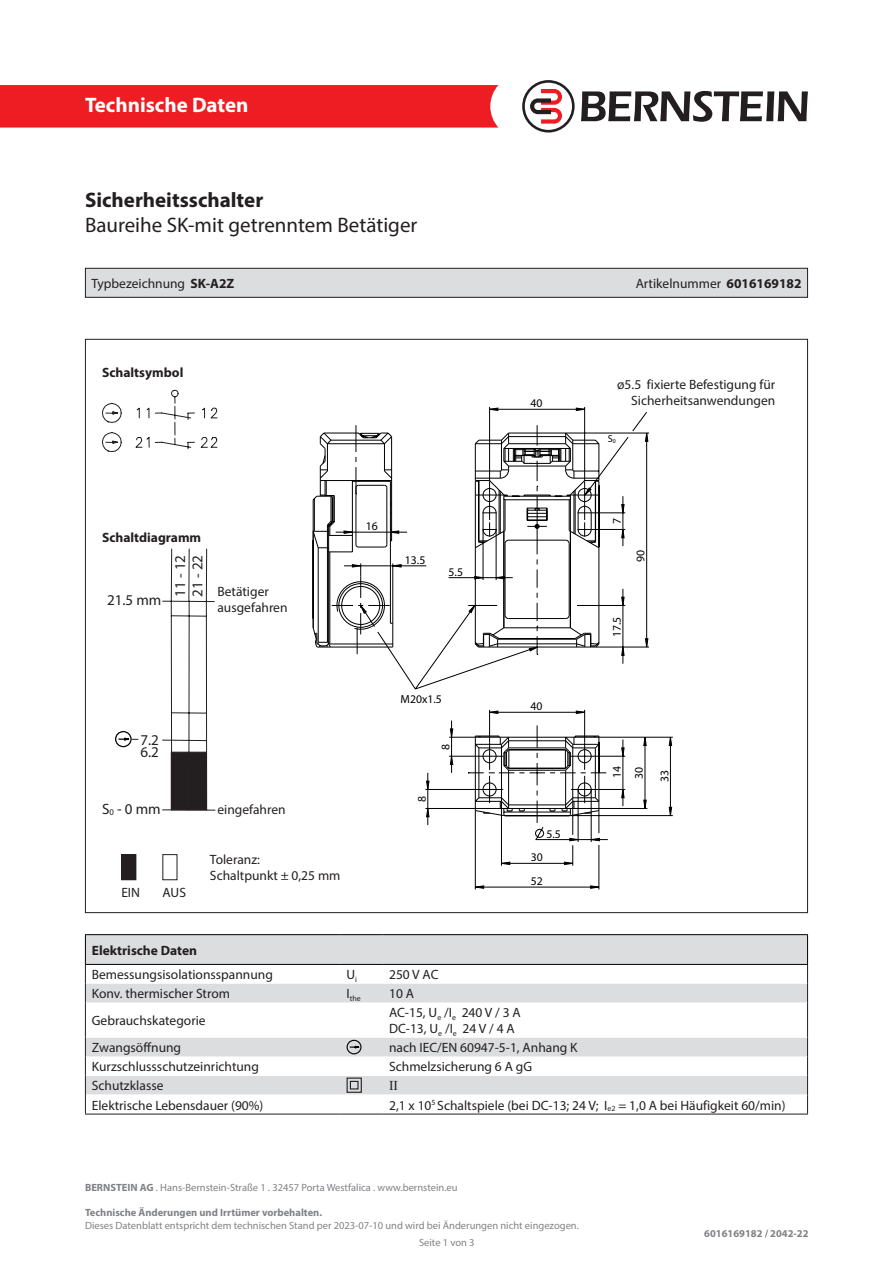
<style>
.page{position:relative;width:893px;height:1263px;background:#fff}
.page>*{position:absolute;margin:0;border:0;box-sizing:border-box;transform-origin:0 0}
.t1{font:21px "Myriad Pro";color:#231f20}
.t2{font:700 21px "Myriad Pro";color:#231f20}
.t3{font:700 21px "Myriad Pro";color:#fff}
.t4{font:15px/17.4px "Myriad Pro";color:#231f20}
.t5{font:13.5px/16.2px "Myriad Pro";color:#231f20}
.t6{font:700 13.5px "Myriad Pro";color:#231f20}
.t7{font:13.5px "Times New Roman";color:#231f20}
.t8{font:11.7px "Myriad Pro";color:#000001}
.t9{font:10.5px "Myriad Pro";color:#808285}
.t10{font:700 10.5px "Myriad Pro";color:#808285}
.t11{font:10.05px "Myriad Pro";color:#000001}
.t12{font:7.8px "Myriad Pro";color:#231f20}
.s1{font-weight:700}
</style>
<div class="page">
<div style="left:0;top:85px;width:498px;height:43px;background:#ee1d23"></div>
<svg style="left:581px;top:91px;width:227px;height:31px"></svg>
<svg style="left:522px;top:80px;width:53px;height:53px"></svg>
<svg style="left:102px;top:390px;width:115px;height:62px"></svg>
<svg style="left:162px;top:548px;width:53px;height:263px"></svg>
<svg style="left:115px;top:731px;width:23px;height:16px"></svg>
<div style="left:122px;top:855px;width:14px;height:25px;background:#231f20"></div>
<div style="left:121px;top:854px;width:15px;height:26px;border:1px solid #231f20"></div>
<div style="left:162px;top:854px;width:15px;height:26px;border:1px solid #231f20"></div>
<svg style="left:476px;top:885px;width:8px;height:4px"></svg>
<svg style="left:590px;top:885px;width:9px;height:4px"></svg>
<svg style="left:668px;top:806px;width:4px;height:9px"></svg>
<svg style="left:668px;top:736px;width:4px;height:10px"></svg>
<hr style="left:475px;top:887px;width:124px;height:1px;background:#000001">
<hr style="left:475px;top:810px;width:1px;height:79px;background:#000001">
<hr style="left:570px;top:815px;width:103px;height:1px;background:#000001">
<hr style="left:599px;top:737px;width:74px;height:1px;background:#000001">
<hr style="left:599px;top:845px;width:1px;height:44px;background:#000001">
<hr style="left:670px;top:737px;width:1px;height:78px;background:#000001">
<svg style="left:312px;top:407px;width:337px;height:459px"></svg>
<svg style="left:86px;top:1038px;width:721px;height:76px"></svg>
<hr style="left:807px;top:1003px;width:1px;height:34px;background:#231f20">
<svg style="left:807px;top:1037px;width:1px;height:77px"></svg>
<hr style="left:85px;top:934px;width:255px;height:1px;background:#000">
<hr style="left:340px;top:934px;width:43px;height:1px;background:#000">
<hr style="left:383px;top:934px;width:425px;height:1px;background:#000">
<hr style="left:86px;top:1094px;width:254px;height:1px;background:#fff">
<hr style="left:340px;top:1094px;width:43px;height:1px;background:#fff">
<hr style="left:383px;top:1094px;width:424px;height:1px;background:#fff">
<hr style="left:85px;top:1114px;width:255px;height:1px;background:#231f20">
<hr style="left:340px;top:1114px;width:43px;height:1px;background:#231f20">
<hr style="left:383px;top:1114px;width:425px;height:1px;background:#231f20">
<svg style="left:85px;top:935px;width:723px;height:68px"></svg>
<hr style="left:85px;top:1003px;width:1px;height:34px;background:#231f20">
<svg style="left:85px;top:1037px;width:1px;height:77px"></svg>
<svg style="left:347px;top:1040px;width:15px;height:14px"></svg>
<svg style="left:347px;top:1077px;width:15px;height:16px"></svg>
<div style="left:85px;top:268px;width:722px;height:29px;background:#dcdddf"></div>
<div style="left:85px;top:268px;width:723px;height:30px;border:1px solid #231f20"></div>
<h1 class="t3" style="left:85px;top:91px;width:165px">Technische Daten</h1>
<p class="t2" style="left:85px;top:186px;width:180px">Sicherheitsschalter</p>
<p class="t1" style="left:85px;top:212px;width:334px">Baureihe SK-mit getrenntem Betätiger</p>
<p class="t5" style="left:91px;top:275px;width:144px">Typbezeichnung <span class="s1">SK-A2Z</span></p>
<p class="t5" style="left:636px;top:275px;width:167px">Artikelnummer <span class="s1">6016169182</span></p>
<p class="t6" style="left:102px;top:364px;width:83px">Schaltsymbol</p>
<p class="t8" style="left:531px;top:396px;width:14px">40</p>
<p class="t6" style="left:102px;top:528px;width:101px">Schaltdiagramm</p>
<p class="t4" style="left:107px;top:591px;width:56px">21.5 mm</p>
<p class="t4" style="left:171px;top:597px;width:43px;rotate:-90deg">11 - 12<br>21 - 22</p>
<p class="t5" style="left:217px;top:583px;width:72px">Betätiger ausgefahren</p>
<p class="t8" style="left:366px;top:519px;width:14px">16</p>
<p class="t8" style="left:405px;top:553px;width:22px">13.5</p>
<p class="t8" style="left:449px;top:564px;width:16px">5.5</p>
<p class="t4" style="left:140px;top:731px;width:20px">7.2</p>
<p class="t4" style="left:140px;top:743px;width:20px">6.2</p>
<p class="t4" style="left:102px;top:799px;width:60px">S<sub>0</sub> - 0 mm</p>
<p class="t5" style="left:121px;top:884px;width:20px">EIN</p>
<p class="t5" style="left:162px;top:884px;width:25px">AUS</p>
<p class="t5" style="left:217px;top:801px;width:70px">eingefahren</p>
<p class="t5" style="left:210px;top:851px;width:52px">Toleranz:</p>
<p class="t5" style="left:210px;top:867px;width:132px">Schaltpunkt ± 0,25 mm</p>
<p class="t8" style="left:401px;top:691px;width:43px">M20x1.5</p>
<p class="t8" style="left:438px;top:750px;width:8px;rotate:-90deg">8</p>
<p class="t8" style="left:415px;top:802px;width:8px;rotate:-90deg">8</p>
<p class="t8" style="left:531px;top:699px;width:14px">40</p>
<p class="t8" style="left:546px;top:826px;width:16px">5.5</p>
<p class="t8" style="left:531px;top:850px;width:14px">30</p>
<p class="t8" style="left:531px;top:874px;width:14px">52</p>
<p class="t6" style="left:92px;top:941px;width:107px">Elektrische Daten</p>
<p class="t5" style="left:92px;top:966px;width:183px">Bemessungsisolationsspannung</p>
<p class="t5" style="left:347px;top:966px;width:12px">U<sub>i</sub></p>
<p class="t5" style="left:389px;top:966px;width:51px">250 V AC</p>
<p class="t5" style="left:92px;top:985px;width:140px">Konv. thermischer Strom</p>
<p class="t12" style="left:347px;top:994px;width:16px"><sup>I</sup>the</p>
<p class="t5" style="left:389px;top:985px;width:26px">10 A</p>
<p class="t5" style="left:92px;top:1012px;width:115px">Gebrauchskategorie</p>
<p class="t5" style="left:389px;top:1004px;width:133px">AC-15, U<sub>e</sub> /I<sub>e</sub> 240 V / 3 A</p>
<p class="t5" style="left:389px;top:1020px;width:127px">DC-13, U<sub>e</sub> /I<sub>e</sub> 24 V / 4 A</p>
<p class="t5" style="left:617px;top:376px;width:160px">ø5.5 fixierte Befestigung für</p>
<p class="t5" style="left:631px;top:392px;width:146px">Sicherheitsanwendungen</p>
<p class="t11" style="left:608px;top:432px;width:9px">S<sub>0</sub></p>
<p class="t8" style="left:610px;top:524px;width:8px;rotate:-90deg">7</p>
<p class="t8" style="left:633px;top:562px;width:14px;rotate:-90deg">90</p>
<p class="t8" style="left:610px;top:637px;width:22px;rotate:-90deg">17.5</p>
<p class="t8" style="left:610px;top:778px;width:14px;rotate:-90deg">14</p>
<p class="t8" style="left:632px;top:779px;width:14px;rotate:-90deg">30</p>
<p class="t8" style="left:657px;top:782px;width:14px;rotate:-90deg">33</p>
<p class="t5" style="left:92px;top:1039px;width:91px">Zwangsöffnung</p>
<p class="t5" style="left:389px;top:1039px;width:190px">nach IEC/EN 60947-5-1, Anhang K</p>
<p class="t5" style="left:92px;top:1058px;width:169px">Kurzschlussschutzeinrichtung</p>
<p class="t5" style="left:389px;top:1058px;width:145px">Schmelzsicherung 6 A gG</p>
<p class="t5" style="left:92px;top:1077px;width:73px">Schutzklasse</p>
<p class="t7" style="left:389px;top:1076px;width:10px">II</p>
<p class="t5" style="left:92px;top:1097px;width:173px">Elektrische Lebensdauer (90%)</p>
<p class="t5" style="left:389px;top:1097px;width:398px">2,1 x 10<sup>5</sup> Schaltspiele (bei DC-13; 24 V; I<sub>e2</sub> = 1,0 A bei Häufigkeit 60/min)</p>
<p class="t9" style="left:85px;top:1181px;width:374px"><span class="s1">BERNSTEIN AG</span> . Hans-Bernstein-Straße 1 . 32457 Porta Westfalica . www.bernstein.eu</p>
<p class="t10" style="left:85px;top:1206px;width:239px">Technische Änderungen und Irrtümer vorbehalten.</p>
<p class="t9" style="left:85px;top:1219px;width:495px">Dieses Datenblatt entspricht dem technischen Stand per 2023-07-10 und wird bei Änderungen nicht eingezogen.</p>
<p class="t9" style="left:419px;top:1236px;width:57px">Seite 1 von 3</p>
<p class="t10" style="left:704px;top:1227px;width:106px">6016169182 / 2042-22</p>
</div>
